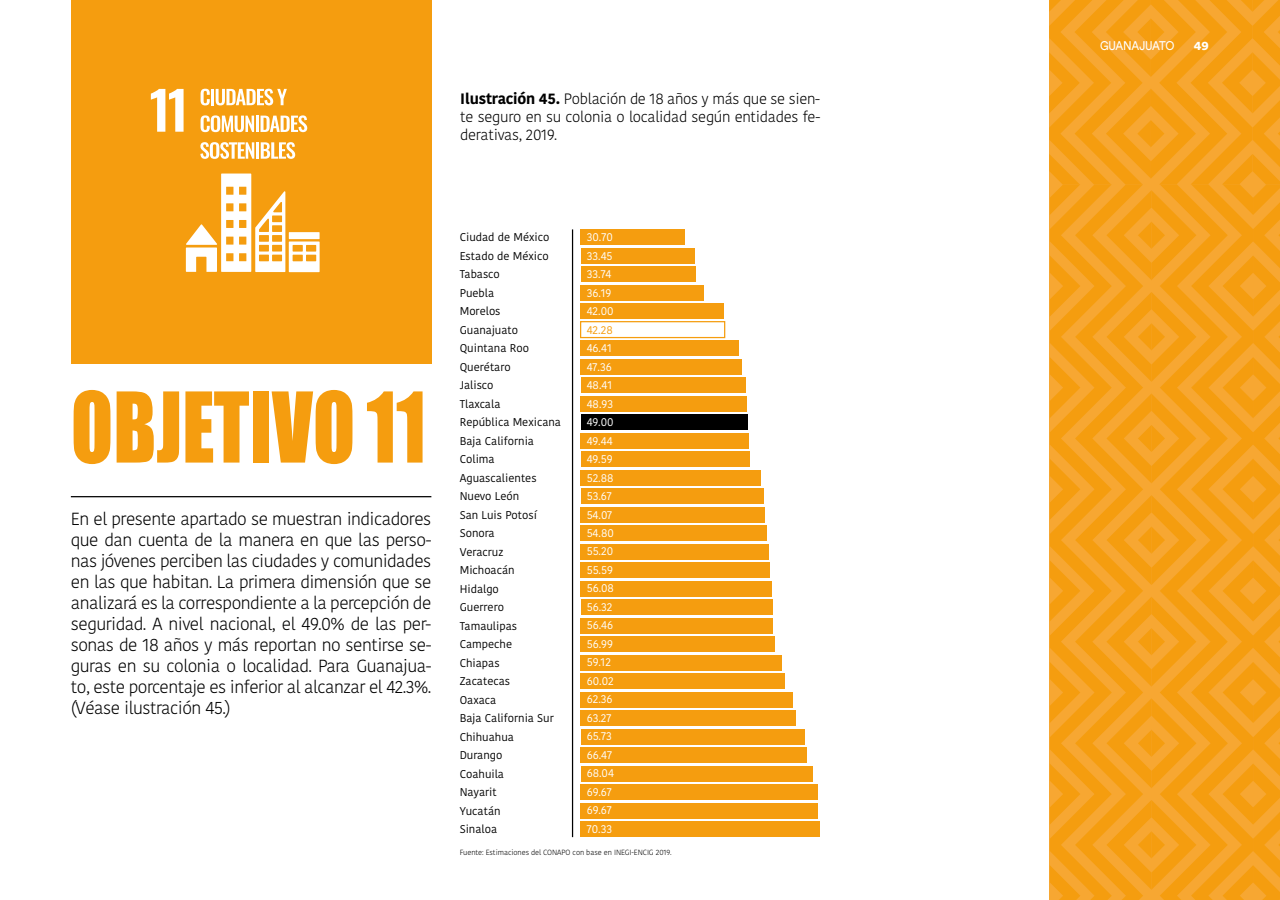
<style>
.page{position:relative;width:1280px;height:900px;background:#fff}
.page>*{position:absolute;margin:0;border:0;box-sizing:border-box;transform-origin:0 0}
.t1{font:90px "Impact";color:#f59d0f;scale:.86 1}
.t2{font:300 17.5px/21px "Kohinoor Bangla";letter-spacing:-.03em;color:#000;text-align:justify}
.t3{font:300 15px/18px "Kohinoor Bangla";letter-spacing:-.02em;color:#000;text-align:justify}
.t4{font:12.5px "Circular Std";letter-spacing:-.015em;color:#fff;scale:.9 1}
.t5{font:900 12.5px "Circular Std";color:#fff}
.t6{font:11.25px/18.5px "Kohinoor Bangla";color:#000}
.t7{font:11.25px/18.5px "Kohinoor Bangla";color:#fff}
.t8{font:11.25px "Kohinoor Bangla";color:#f59d0f}
.t9{font:300 7.5px "Kohinoor Bangla";letter-spacing:-.01em;color:#000}
.s1{font-weight:700}
</style>
<div class="page">
<div style="left:581px;top:229px;width:104px;height:16px;background:#f59d0f"></div>
<div style="left:581px;top:248px;width:114px;height:16px;background:#f59d0f"></div>
<div style="left:581px;top:266px;width:115px;height:16px;background:#f59d0f"></div>
<div style="left:581px;top:285px;width:123px;height:16px;background:#f59d0f"></div>
<div style="left:581px;top:303px;width:143px;height:16px;background:#f59d0f"></div>
<div style="left:580px;top:321px;width:145px;height:17px;background:#fff;border:1px solid #f59d0f"></div>
<div style="left:581px;top:340px;width:158px;height:16px;background:#f59d0f"></div>
<div style="left:581px;top:359px;width:161px;height:16px;background:#f59d0f"></div>
<div style="left:581px;top:377px;width:165px;height:16px;background:#f59d0f"></div>
<div style="left:581px;top:396px;width:166px;height:16px;background:#f59d0f"></div>
<div style="left:581px;top:414px;width:167px;height:16px;background:#000"></div>
<div style="left:581px;top:433px;width:168px;height:16px;background:#f59d0f"></div>
<div style="left:581px;top:451px;width:169px;height:16px;background:#f59d0f"></div>
<div style="left:581px;top:470px;width:180px;height:16px;background:#f59d0f"></div>
<div style="left:581px;top:488px;width:182px;height:16px;background:#f59d0f"></div>
<div style="left:581px;top:507px;width:184px;height:16px;background:#f59d0f"></div>
<div style="left:581px;top:525px;width:186px;height:16px;background:#f59d0f"></div>
<div style="left:581px;top:544px;width:188px;height:16px;background:#f59d0f"></div>
<div style="left:581px;top:562px;width:189px;height:16px;background:#f59d0f"></div>
<div style="left:581px;top:581px;width:191px;height:16px;background:#f59d0f"></div>
<div style="left:581px;top:599px;width:192px;height:16px;background:#f59d0f"></div>
<div style="left:581px;top:618px;width:192px;height:16px;background:#f59d0f"></div>
<div style="left:581px;top:636px;width:194px;height:16px;background:#f59d0f"></div>
<div style="left:581px;top:655px;width:201px;height:16px;background:#f59d0f"></div>
<div style="left:581px;top:673px;width:204px;height:16px;background:#f59d0f"></div>
<div style="left:581px;top:692px;width:212px;height:16px;background:#f59d0f"></div>
<div style="left:581px;top:710px;width:215px;height:16px;background:#f59d0f"></div>
<div style="left:581px;top:729px;width:224px;height:16px;background:#f59d0f"></div>
<div style="left:581px;top:747px;width:226px;height:16px;background:#f59d0f"></div>
<div style="left:581px;top:766px;width:231px;height:16px;background:#f59d0f"></div>
<div style="left:581px;top:784px;width:237px;height:16px;background:#f59d0f"></div>
<div style="left:581px;top:803px;width:237px;height:16px;background:#f59d0f"></div>
<div style="left:581px;top:821px;width:239px;height:16px;background:#f59d0f"></div>
<hr style="left:71px;top:496px;width:360px;height:1px;background:#000">
<div style="left:71px;top:0;width:360px;height:363px;background:#f59d0f"></div>
<svg style="left:151px;top:89px;width:33px;height:43px"></svg>
<svg style="left:201px;top:89px;width:9px;height:16px"></svg>
<hr style="left:211px;top:89px;width:3px;height:16px;background:#fff">
<svg style="left:216px;top:89px;width:71px;height:16px"></svg>
<svg style="left:201px;top:115px;width:53px;height:17px"></svg>
<hr style="left:256px;top:116px;width:3px;height:16px;background:#fff">
<svg style="left:261px;top:115px;width:46px;height:17px"></svg>
<svg style="left:200px;top:142px;width:54px;height:17px"></svg>
<hr style="left:256px;top:142px;width:3px;height:17px;background:#fff">
<svg style="left:261px;top:142px;width:34px;height:17px"></svg>
<svg style="left:186px;top:174px;width:134px;height:98px"></svg>
<hr style="left:572px;top:229px;width:1px;height:608px;background:#000">
<svg style="left:1049px;top:0;width:231px;height:900px;background:#f5a11e"></svg>
<p class="t3" style="left:460px;top:90px;width:361px"><span class="s1">Ilustración 45.</span> Población de 18 años y más que se sien&shy;te seguro en su colonia o localidad según entidades fe&shy;derativas, 2019.</p>
<h1 class="t1" style="left:71px;top:357px;width:414px">OBJETIVO 11</h1>
<p class="t2" style="left:71px;top:508px;width:362px">En el presente apartado se muestran indicadores que dan cuenta de la manera en que las perso&shy;nas jóvenes perciben las ciudades y comunidades en las que habitan. La primera dimensión que se analizará es la correspondiente a la percepción de seguridad. A nivel nacional, el 49.0% de las per&shy;sonas de 18 años y más reportan no sentirse se&shy;guras en su colonia o localidad. Para Guanajua&shy;to, este porcentaje es inferior al alcanzar el 42.3%. (Véase ilustración 45.)</p>
<p class="t6" style="left:460px;top:228px;width:103px">Ciudad de México<br>Estado de México<br>Tabasco<br>Puebla<br>Morelos<br>Guanajuato<br>Quintana Roo<br>Querétaro<br>Jalisco<br>Tlaxcala<br>República Mexicana<br>Baja California<br>Colima<br>Aguascalientes<br>Nuevo León<br>San Luis Potosí<br>Sonora<br>Veracruz<br>Michoacán<br>Hidalgo<br>Guerrero<br>Tamaulipas<br>Campeche<br>Chiapas<br>Zacatecas<br>Oaxaca<br>Baja California Sur<br>Chihuahua<br>Durango<br>Coahuila<br>Nayarit<br>Yucatán<br>Sinaloa</p>
<p class="t7" style="left:587px;top:228px;width:28px">30.70<br>33.45<br>33.74<br>36.19<br>42.00</p>
<p class="t8" style="left:587px;top:321px;width:28px">42.28</p>
<p class="t7" style="left:587px;top:339px;width:29px">46.41<br>47.36<br>48.41<br>48.93<br>49.00<br>49.44<br>49.59<br>52.88<br>53.67<br>54.07<br>54.80<br>55.20<br>55.59<br>56.08<br>56.32<br>56.46<br>56.99<br>59.12<br>60.02<br>62.36<br>63.27<br>65.73<br>66.47<br>68.04<br>69.67<br>69.67<br>70.33</p>
<p class="t9" style="left:460px;top:847px;width:213px">Fuente: Estimaciones del CONAPO con base en INEGI-ENCIG 2019.</p>
<p class="t4" style="left:1100px;top:38px;width:84px">GUANAJUATO</p>
<p class="t5" style="left:1194px;top:38px;width:16px">49</p>
</div>
